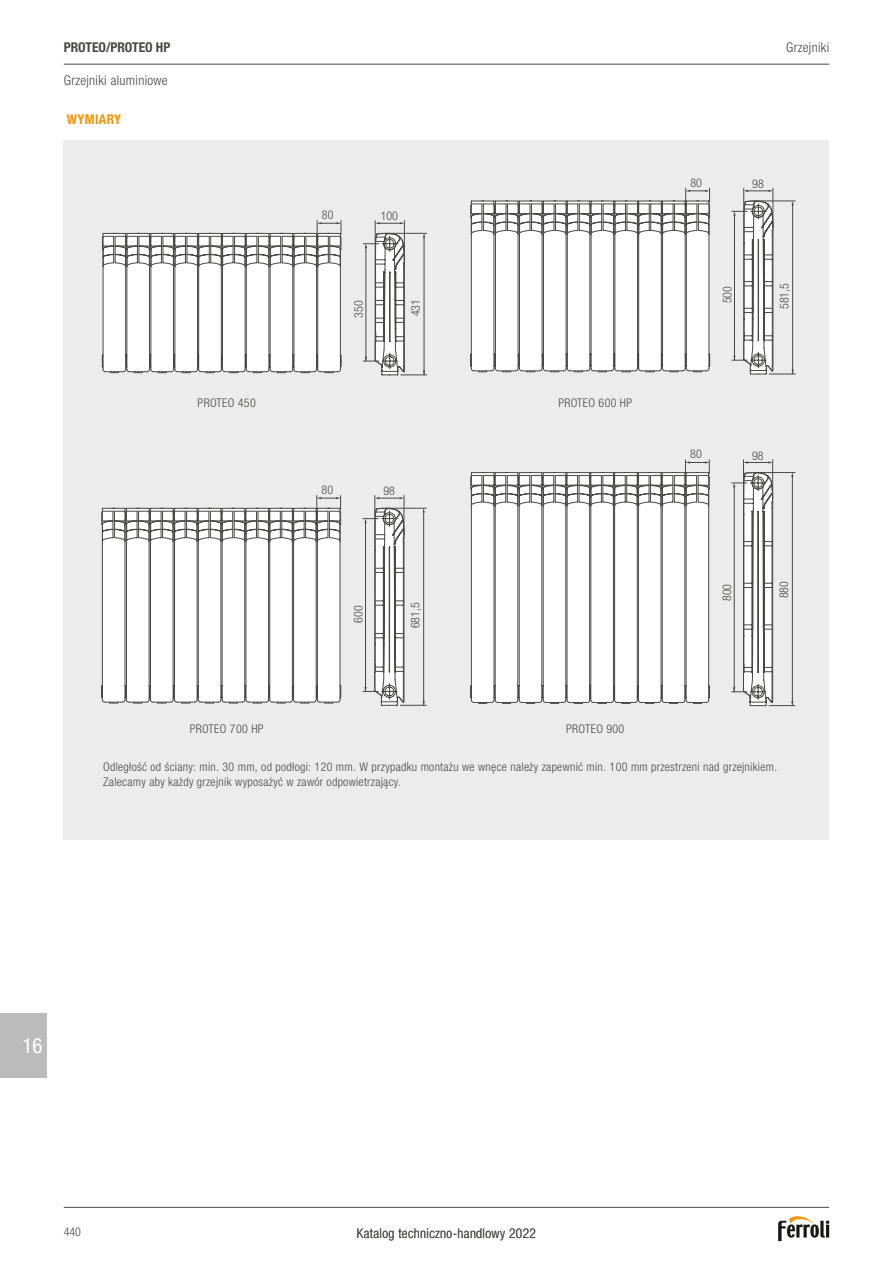
<style>
.page{position:relative;width:893px;height:1263px;background:#fff}
.page>*{position:absolute;margin:0;border:0;box-sizing:border-box;transform-origin:0 0}
.t1{font:condensed 21px "Helvetica Neue LTW1 G";color:#fff}
.t2{font:300 condensed 13.5px "Helvetica Neue LTW1 G";letter-spacing:.025em;color:#484846}
.t3{font:700 condensed 13.5px "Helvetica Neue LTW1 G";color:#484846}
.t4{font:700 condensed 13.5px "Helvetica Neue LTW1 G";letter-spacing:.025em;color:#f39507}
.t5{font:300 condensed 12px/15px "Helvetica Neue LTW1 G";letter-spacing:.025em;color:#484846}
.t6{font:300 condensed 12px "Helvetica Neue LT Com";color:#484846}
</style>
<div class="page">
<div style="left:64px;top:140px;width:765px;height:700px;background:#ececec"></div>
<svg style="left:102px;top:220px;width:240px;height:153px;background:#e3e3e3"></svg>
<svg style="left:363px;top:220px;width:64px;height:156px"></svg>
<hr style="left:388px;top:233px;width:39px;height:1px;background:#484846">
<svg style="left:470px;top:459px;width:240px;height:245px;background:#e9e9e9"></svg>
<svg style="left:731px;top:459px;width:64px;height:247px"></svg>
<hr style="left:756px;top:472px;width:39px;height:1px;background:#484846">
<svg style="left:470px;top:188px;width:240px;height:184px;background:#e5e5e5"></svg>
<svg style="left:731px;top:188px;width:65px;height:187px"></svg>
<hr style="left:756px;top:201px;width:40px;height:1px;background:#484846">
<svg style="left:101px;top:495px;width:240px;height:209px;background:#b7b7b6"></svg>
<svg style="left:363px;top:495px;width:64px;height:211px"></svg>
<hr style="left:387px;top:508px;width:40px;height:1px;background:#484846">
<hr style="left:64px;top:1207px;width:765px;height:1px;background:#484846">
<svg style="left:778px;top:1216px;width:51px;height:25px"></svg>
<hr style="left:64px;top:64px;width:765px;height:1px;background:#484846">
<div style="left:0;top:1013px;width:47px;height:65px;background:#bbb"></div>
<p class="t3" style="left:64px;top:39px;width:108px">PROTEO/PROTEO HP</p>
<p class="t2" style="left:64px;top:72px;width:105px">Grzejniki aluminiowe</p>
<p class="t4" style="left:67px;top:112px;width:56px">WYMIARY</p>
<p class="t6" style="left:322px;top:208px;width:13px">80</p>
<p class="t6" style="left:381px;top:209px;width:19px">100</p>
<p class="t6" style="left:352px;top:318px;width:19px;rotate:-90deg">350</p>
<p class="t6" style="left:409px;top:316px;width:19px;rotate:-90deg">431</p>
<p class="t5" style="left:198px;top:396px;width:60px">PROTEO 450</p>
<p class="t5" style="left:558px;top:396px;width:75px">PROTEO 600 HP</p>
<p class="t6" style="left:322px;top:483px;width:13px">80</p>
<p class="t6" style="left:383px;top:484px;width:13px">98</p>
<p class="t6" style="left:351px;top:623px;width:19px;rotate:-90deg">600</p>
<p class="t6" style="left:408px;top:628px;width:27px;rotate:-90deg">681,5</p>
<p class="t5" style="left:190px;top:722px;width:75px">PROTEO 700 HP</p>
<p class="t5" style="left:566px;top:722px;width:60px">PROTEO 900</p>
<p class="t2" style="left:786px;top:40px;width:44px">Grzejniki</p>
<p class="t6" style="left:690px;top:176px;width:13px">80</p>
<p class="t6" style="left:752px;top:177px;width:13px">98</p>
<p class="t6" style="left:720px;top:303px;width:19px;rotate:-90deg">500</p>
<p class="t6" style="left:777px;top:309px;width:27px;rotate:-90deg">581,5</p>
<p class="t6" style="left:690px;top:447px;width:13px">80</p>
<p class="t6" style="left:752px;top:448px;width:13px">98</p>
<p class="t6" style="left:720px;top:601px;width:19px;rotate:-90deg">800</p>
<p class="t6" style="left:777px;top:598px;width:19px;rotate:-90deg">880</p>
<p class="t5" style="left:103px;top:759px;width:676px">Odległość od ściany: min. 30 mm, od podłogi: 120 mm. W przypadku montażu we wnęce należy zapewnić min. 100 mm przestrzeni nad grzejnikiem.<br>Zalecamy aby każdy grzejnik wyposażyć w zawór odpowietrzający.</p>
<h1 class="t1" style="left:22px;top:1033px;width:22px">16</h1>
<p class="t5" style="left:64px;top:1225px;width:19px">440</p>
<p class="t2" style="left:357px;top:1225px;width:181px">Katalog techniczno-handlowy 2022</p>
</div>
